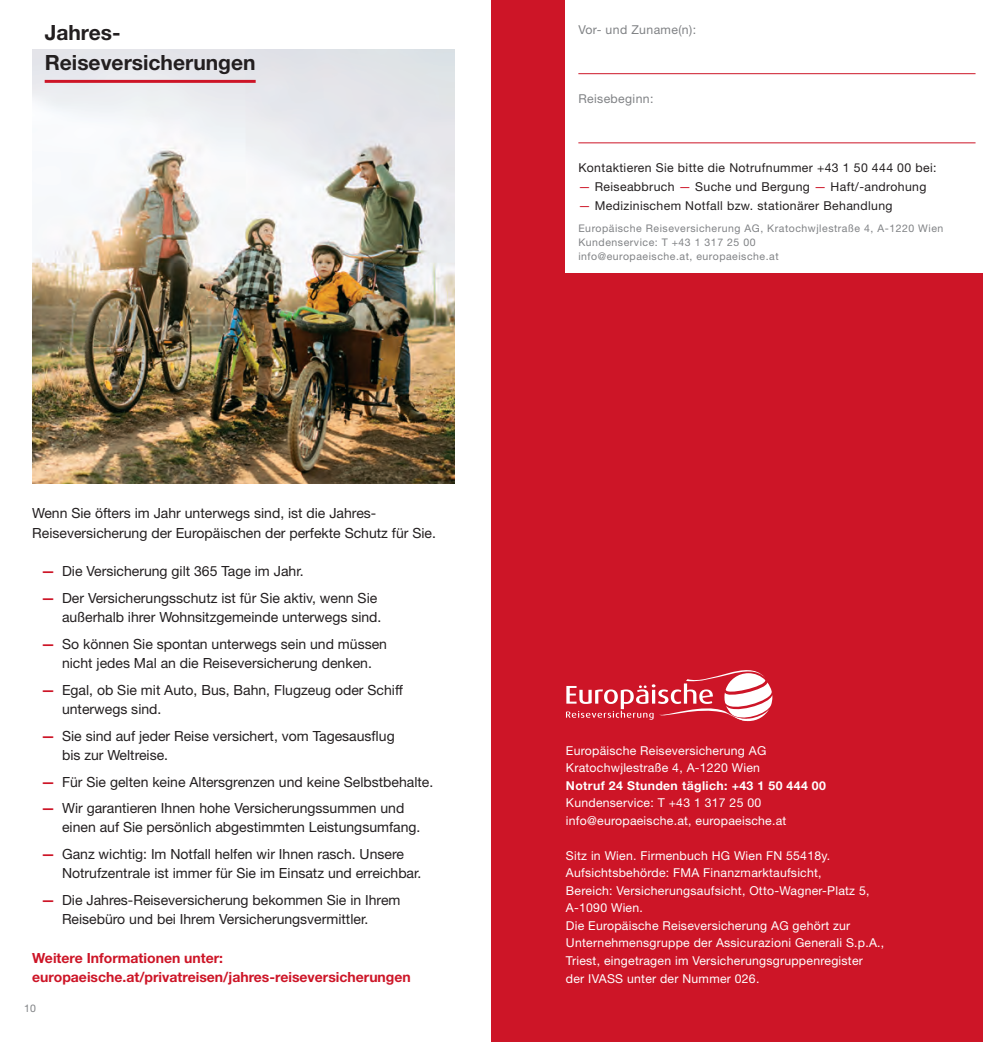
<style>
.page{position:relative;width:983px;height:1042px;background:#fff}
.page>*{position:absolute;margin:0;border:0;box-sizing:border-box;transform-origin:0 0}
.t1{font:700 21px/29.8px "Helvetica Neue LT Std";color:#231f20}
.t2{font:14px/19.2px "Helvetica Neue LT Std";color:#231f20}
.t3{font:700 14px/19.2px "Helvetica Neue LT Std";color:#cd1527}
.t4{font:12.25px/17.5px "Helvetica Neue LT Std";letter-spacing:.02em;color:#fff}
.t5{font:12.25px "Helvetica Neue LT Std";letter-spacing:.03em;color:#231f20}
.t6{font:700 12.25px "Helvetica Neue LT Std";letter-spacing:.03em;color:#fff}
.t7{font:12.25px "Helvetica Neue LT Std";letter-spacing:.03em;color:#808285}
.t8{font:10.5px/14px "Helvetica Neue LT Std";letter-spacing:.05em;color:#808285}
.s1{font-weight:700;color:#cd1527}
.s2{color:#cd1527}
</style>
<div class="page">
<div style="left:491px;top:0;width:491px;height:1042px;background:#cd1527"></div>
<div style="left:566px;top:0;width:416px;height:273px;background:#fff"></div>
<hr style="left:578px;top:73px;width:397px;height:1px;background:#cd1527">
<hr style="left:578px;top:142px;width:397px;height:1px;background:#cd1527">
<svg style="left:566px;top:670px;width:207px;height:52px"></svg>
<img style="left:32px;top:50px;width:422px;height:433px">
<hr style="left:45px;top:80px;width:210px;height:3px;background:#cd1527">
<h1 class="t1" style="left:45px;top:17px;width:212px">Jahres-<br>Reiseversicherungen</h1>
<p class="t2" style="left:32px;top:503px;width:405px">Wenn Sie öfters im Jahr unterwegs sind, ist die Jahres-<br>Reiseversicherung der Europäischen der perfekte Schutz für Sie.</p>
<p class="t2" style="left:41px;top:561px;width:264px"><span class="s1">—</span> Die Versicherung gilt 365 Tage im Jahr.</p>
<p class="t2" style="left:41px;top:588px;width:342px;text-align:right"><span class="s1">—</span> Der Versicherungsschutz ist für Sie aktiv, wenn Sie außerhalb ihrer Wohnsitzgemeinde unterwegs sind.</p>
<p class="t2" style="left:41px;top:634px;width:347px;text-align:center"><span class="s1">—</span> So können Sie spontan unterwegs sein und müssen nicht jedes Mal an die Reiseversicherung denken.</p>
<p class="t2" style="left:62px;top:680px;width:342px;text-indent:-21px"><span class="s1">—</span> Egal, ob Sie mit Auto, Bus, Bahn, Flugzeug oder Schiff unterwegs sind.</p>
<p class="t2" style="left:62px;top:726px;width:334px;text-indent:-21px"><span class="s1">—</span> Sie sind auf jeder Reise versichert, vom Tagesausflug bis zur Weltreise.</p>
<p class="t2" style="left:41px;top:772px;width:393px"><span class="s1">—</span> Für Sie gelten keine Altersgrenzen und keine Selbstbehalte.</p>
<p class="t2" style="left:62px;top:798px;width:360px;text-indent:-21px"><span class="s1">—</span> Wir garantieren Ihnen hohe Versicherungssummen und einen auf Sie persönlich abgestimmten Leistungsumfang.</p>
<p class="t2" style="left:62px;top:844px;width:361px;text-indent:-21px"><span class="s1">—</span> Ganz wichtig: Im Notfall helfen wir Ihnen rasch. Unsere<br>Notrufzentrale ist immer für Sie im Einsatz und erreichbar.</p>
<p class="t2" style="left:62px;top:890px;width:340px;text-indent:-21px"><span class="s1">—</span> Die Jahres-Reiseversicherung bekommen Sie in Ihrem<br>Reisebüro und bei Ihrem Versicherungsvermittler.</p>
<p class="t3" style="left:32px;top:948px;width:380px">Weitere Informationen unter: europaeische.at/privatreisen/jahres-reiseversicherungen</p>
<p class="t8" style="left:24px;top:1001px;width:13px">10</p>
<p class="t7" style="left:578px;top:22px;width:119px">Vor- und Zuname(n):</p>
<p class="t7" style="left:578px;top:91px;width:77px">Reisebeginn:</p>
<p class="t5" style="left:578px;top:160px;width:359px">Kontaktieren Sie bitte die Notrufnummer +43 1 50 444 00 bei:</p>
<p class="t5" style="left:578px;top:179px;width:349px"><span class="s2">—</span> Reiseabbruch <span class="s2">—</span> Suche und Bergung <span class="s2">—</span> Haft/-androhung</p>
<p class="t5" style="left:578px;top:199px;width:315px"><span class="s2">—</span> Medizinischem Notfall bzw. stationärer Behandlung</p>
<p class="t8" style="left:578px;top:222px;width:366px">Europäische Reiseversicherung AG, Kratochwjlestraße 4, A-1220 Wien<br>Kundenservice: T +43 1 317 25 00<br>info@europaeische.at, europaeische.at</p>
<p class="t4" style="left:566px;top:741px;width:202px">Europäische Reiseversicherung AG<br>Kratochwjlestraße 4, A-1220 Wien</p>
<p class="t6" style="left:566px;top:778px;width:261px">Notruf 24 Stunden täglich: +43 1 50 444 00</p>
<p class="t4" style="left:566px;top:794px;width:222px">Kundenservice: T +43 1 317 25 00 info@europaeische.at, europaeische.at</p>
<p class="t4" style="left:566px;top:846px;width:320px">Sitz in Wien. Firmenbuch HG Wien FN 55418y.<br>Aufsichtsbehörde: FMA Finanzmarktaufsicht,<br>Bereich: Versicherungsaufsicht, Otto-Wagner-Platz 5, A-1090 Wien.<br>Die Europäische Reiseversicherung AG gehört zur Unternehmensgruppe der Assicurazioni Generali S.p.A., Triest, eingetragen im Versicherungsgruppenregister der IVASS unter der Nummer 026.</p>
</div>
